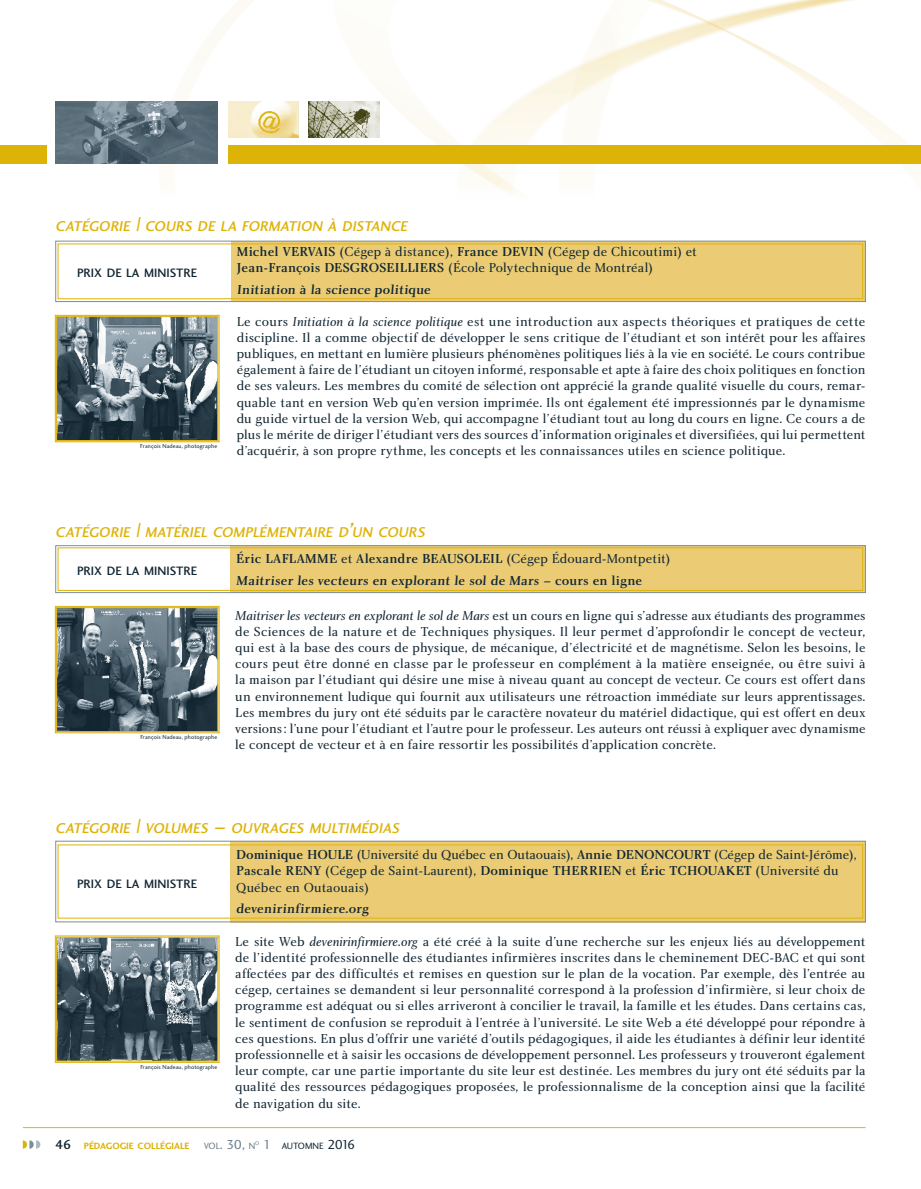
<style>
.page{position:relative;width:921px;height:1189px;background:#fff}
.page>*{position:absolute;margin:0;border:0;box-sizing:border-box;transform-origin:0 0}
.t1{font:italic 14.7px "Charlotte Sans Medium Plain";color:#deb308}
.t2{font:13.5px/16.2px "Charlotte Book Plain";color:#122632;text-align:justify}
.t3{font:13.5px "Charlotte Medium Plain";letter-spacing:.015em;color:#122632}
.t4{font:12.6px "Charlotte Sans Medium Plain";color:#122632}
.t5{font:9.45px "Charlotte Sans Bold Plain";color:#deb308}
.t6{font:9.45px "Charlotte Sans Book Plain";color:#122632}
.t7{font:9.45px "Charlotte Sans Book Plain";color:#687c88}
.Intro{font:6px "Charlotte Sans Book Plain";letter-spacing:.02em;color:#122632}
.t8{font:5.55px "Charlotte Sans Book Plain";color:#687c88}
.s1{font-size:21px}
.s2{font-family:"Charlotte Medium Plain"}
.s3{font-family:"Charlotte Book Italic Plain"}
.s4{font-family:"Charlotte Book Plain"}
.s5{font-family:"Charlotte Sans Medium Plain";font-size:13.5px;color:#122632}
.s6{font-size:13.5px}
.s7{font-size:13.5px;color:#687c88}
</style>
<div class="page">
<img style="left:0;top:0;width:921px;height:194px">
<div style="left:228px;top:145px;width:693px;height:18px;background:#deb308"></div>
<div style="left:0;top:145px;width:47px;height:18px;background:#deb308"></div>
<hr style="left:23px;top:1127px;width:842px;height:1px;background:#deb308">
<svg style="left:23px;top:1140px;width:17px;height:9px"></svg>
<img style="left:56px;top:102px;width:162px;height:61px">
<img style="left:309px;top:102px;width:70px;height:36px">
<img style="left:228px;top:102px;width:70px;height:36px">
<div style="left:230px;top:546px;width:635px;height:47px;background:#ebcc75"></div>
<svg style="left:55px;top:606px;width:164px;height:127px;background:#5c6b6e"></svg>
<div style="left:56px;top:608px;width:162px;height:124px;border:1px solid #deb308"></div>
<div style="left:56px;top:546px;width:809px;height:47px;border:1px solid #7c8e9a"></div>
<div style="left:58px;top:548px;width:804px;height:43px;border:1px solid #deb308"></div>
<div style="left:230px;top:841px;width:635px;height:81px;background:#ebcc75"></div>
<svg style="left:55px;top:936px;width:164px;height:127px;background:#59686c"></svg>
<div style="left:56px;top:937px;width:162px;height:124px;border:1px solid #deb308"></div>
<div style="left:56px;top:841px;width:809px;height:81px;border:1px solid #7c8e9a"></div>
<div style="left:231px;top:241px;width:634px;height:61px;background:#ebcc75"></div>
<svg style="left:55px;top:315px;width:164px;height:127px;background:#667579"></svg>
<div style="left:56px;top:316px;width:162px;height:125px;border:1px solid #deb308"></div>
<div style="left:56px;top:241px;width:809px;height:61px;border:1px solid #7c8e9a"></div>
<div style="left:58px;top:244px;width:804px;height:55px;border:1px solid #deb308"></div>
<p class="t1" style="left:55px;top:218px;width:366px">CATÉGORIE<span class="s1">|</span>COURS DE LA FORMATION À DISTANCE</p>
<p class="t2" style="left:237px;top:243px;width:462px"><span class="s2">Michel VERVAIS</span> (Cégep à distance), <span class="s2">France DEVIN</span> (Cégep de Chicoutimi) et<br><span class="s2">Jean-François DESGROSEILLIERS</span> (École Polytechnique de Montréal)</p>
<p class="t3" style="left:237px;top:281px;width:201px">Initiationàlasciencepolitique</p>
<p class="t2" style="left:237px;top:313px;width:630px">Le cours <span class="s3">Initiation à la science politique</span> est une introduction aux aspects théoriques et pratiques de cette discipline. Il a comme objectif de développer le sens critique de l’étudiant et son intérêt pour les affaires publiques, en mettant en lumière plusieurs phénomènes politiques liés à la vie en société. Le cours contribue également à faire de l’étudiant un citoyen informé, responsable et apte à faire des choix politiques en fonction de ses valeurs. Les membres du comité de sélection ont apprécié la grande qualité visuelle du cours, remar&shy;quable tant en version Web qu’en version imprimée. Ils ont également été impressionnés par le dynamisme du guide virtuel de la version Web, qui accompagne l’étudiant tout au long du cours en ligne. Ce cours a de plus le mérite de diriger l’étudiant vers des sources d’information originales et diversifiées, qui lui permettent d’acquérir, à son propre rythme, les concepts et les connaissances utiles en science politique.</p>
<p class="t4" style="left:77px;top:266px;width:122px">PRIX DE LA MINISTRE</p>
<p class="Intro" style="left:140px;top:442px;width:78px">François Nadeau, photographe</p>
<p class="t1" style="left:55px;top:523px;width:384px">CATÉGORIE<span class="s1">|</span>MATÉRIEL COMPLÉMENTAIRE D<span class="s1">’</span>UN COURS</p>
<p class="t3" style="left:236px;top:550px;width:435px">Éric LAFLAMME <span class="s4">et</span> Alexandre BEAUSOLEIL <span class="s4">(Cégep Édouard-Montpetit)</span></p>
<p class="t3" style="left:236px;top:572px;width:408px">MaitriserlesvecteursenexplorantlesoldeMars–c ou r s e n l ign e</p>
<p class="t2" style="left:235px;top:607px;width:632px"><span class="s3">Maitriser les vecteurs en explorant le sol de Mars</span> est un cours en ligne qui s’adresse aux étudiants des programmes de Sciences de la nature et de Techniques physiques. Il leur permet d’approfondir le concept de vecteur, qui est à la base des cours de physique, de mécanique, d’électricité et de magnétisme. Selon les besoins, le cours peut être donné en classe par le professeur en complément à la matière enseignée, ou être suivi à la maison par l’étudiant qui désire une mise à niveau quant au concept de vecteur. Ce cours est offert dans un environnement ludique qui fournit aux utilisateurs une rétroaction immédiate sur leurs apprentissages.<br>Les membres du jury ont été séduits par le caractère novateur du matériel didactique, qui est offert en deux versions: l’une pour l’étudiant et l’autre pour le professeur. Les auteurs ont réussi à expliquer avec dynamisme le concept de vecteur et à en faire ressortir les possibilités d’application concrète.</p>
<p class="t4" style="left:77px;top:563px;width:122px">PRIX DE LA MINISTRE</p>
<p class="Intro" style="left:140px;top:734px;width:78px">François Nadeau, photographe</p>
<p class="t1" style="left:55px;top:819px;width:358px">CATÉGORIE<span class="s1">|</span>VOLUMES<span class="s1">–</span>OUVRAGES MULTIMÉDIAS</p>
<p class="t2" style="left:236px;top:846px;width:622px;text-align:left"><span class="s2">Dominique HOULE</span> (Université du Québec en Outaouais), <span class="s2">Annie DENONCOURT</span> (Cégep de Saint-Jérôme),<br><span class="s2">Pascale RENY</span> (Cégep de Saint-Laurent), <span class="s2">Dominique THERRIEN</span> et <span class="s2">Éric TCHOUAKET</span> (Université du<br>Québec en Outaouais)</p>
<p class="t3" style="left:236px;top:901px;width:139px">devenirinfirmiere.org</p>
<p class="t2" style="left:235px;top:933px;width:632px">Le site Web <span class="s3">devenirinfirmiere.org</span> a été créé à la suite d’une recherche sur les enjeux liés au développement de l’identité professionnelle des étudiantes infirmières inscrites dans le cheminement DEC-BAC et qui sont affectées par des difficultés et remises en question sur le plan de la vocation. Par exemple, dès l’entrée au cégep, certaines se demandent si leur personnalité correspond à la profession d’infirmière, si leur choix de programme est adéquat ou si elles arriveront à concilier le travail, la famille et les études. Dans certains cas, le sentiment de confusion se reproduit à l’entrée à l’université. Le site Web a été développé pour répondre à ces questions. En plus d’offrir une variété d’outils pédagogiques, il aide les étudiantes à définir leur identité professionnelle et à saisir les occasions de développement personnel. Les professeurs y trouveront également leur compte, car une partie importante du site leur est destinée. Les membres du jury ont été séduits par la qualité des ressources pédagogiques proposées, le professionnalisme de la conception ainsi que la facilité de navigation du site.</p>
<p class="t4" style="left:77px;top:876px;width:122px">PRIX DE LA MINISTRE</p>
<p class="Intro" style="left:140px;top:1063px;width:78px">François Nadeau, photographe</p>
<p class="t5" style="left:55px;top:1140px;width:136px"><span class="s5">46</span> PÉDAGOGIE COLLÉGIALE</p>
<p class="t7" style="left:204px;top:1140px;width:53px">VOL<span class="s6">. 30,</span> N</p>
<p class="t8" style="left:255px;top:1139px;width:6px">O</p>
<p class="t6" style="left:263px;top:1140px;width:94px"><span class="s7">1</span> AUTOMNE <span class="s6">2016</span></p>
</div>
